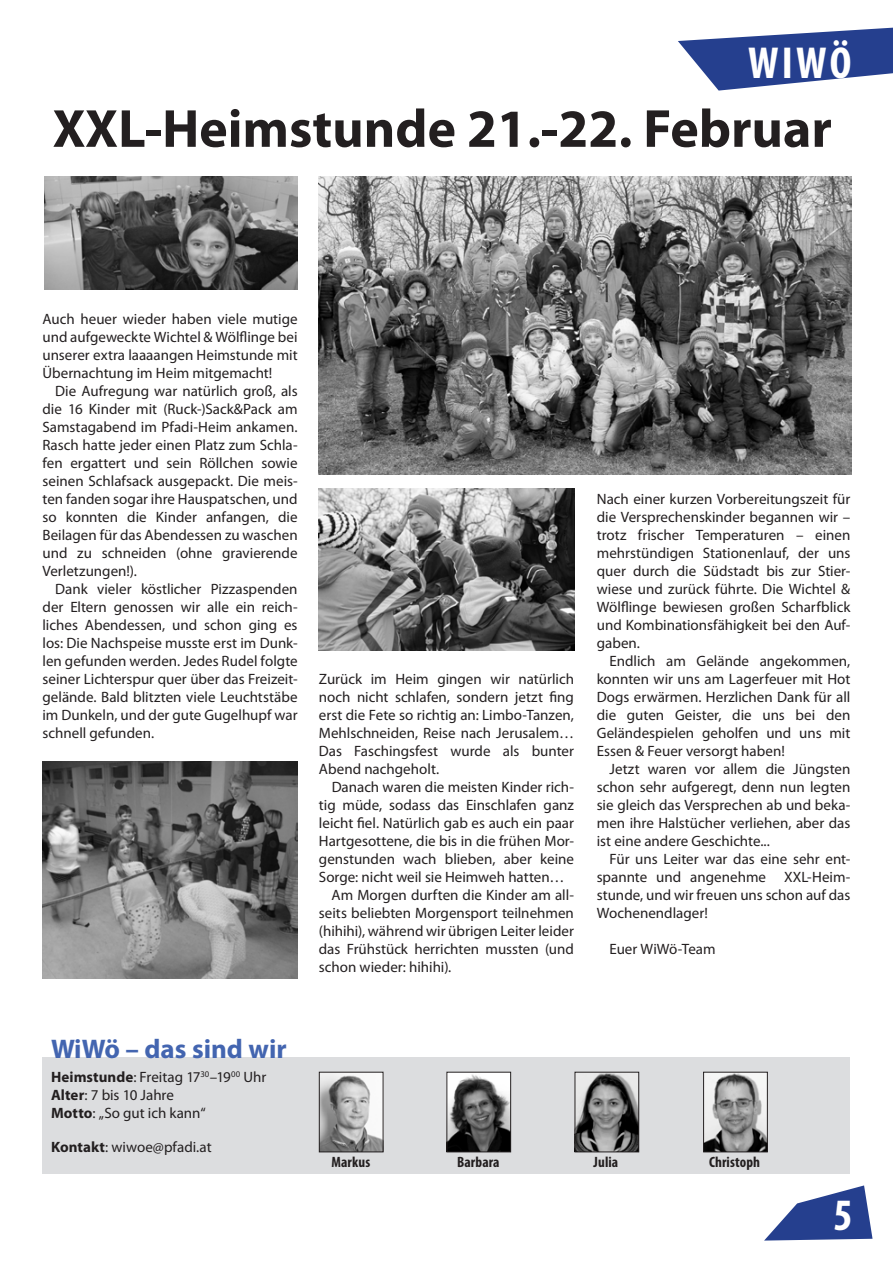
<style>
.page{position:relative;width:893px;height:1263px;background:#fff}
.page>*{position:absolute;margin:0;border:0;box-sizing:border-box;transform-origin:0 0}
.t1{font:700 54px "Myriad Pro";color:#231f20}
.t2{font:700 condensed 45px "Myriad Pro";color:#fff}
.t3{font:700 27px "Myriad Pro";color:#4365b0}
.t4{font:15px/18px "Myriad Pro";color:#231f20;text-align:justify}
.t5{font:700 condensed 15px "Myriad Pro";letter-spacing:.01em;color:#231f20}
.s1{font-weight:700}
</style>
<div class="page">
<svg style="left:764px;top:1185px;width:108px;height:55px"></svg>
<div style="left:43px;top:1057px;width:807px;height:117px;background:#dcdddf"></div>
<img style="left:321px;top:1074px;width:60px;height:76px">
<div style="left:319px;top:1072px;width:64px;height:80px;border:1px solid #231f20"></div>
<img style="left:448px;top:1074px;width:61px;height:76px">
<div style="left:446px;top:1072px;width:65px;height:80px;border:1px solid #231f20"></div>
<svg style="left:678px;top:27px;width:215px;height:64px"></svg>
<img style="left:577px;top:1074px;width:60px;height:76px">
<div style="left:575px;top:1072px;width:64px;height:80px;border:1px solid #231f20"></div>
<img style="left:705px;top:1074px;width:61px;height:76px">
<div style="left:703px;top:1072px;width:65px;height:80px;border:1px solid #231f20"></div>
<img style="left:319px;top:177px;width:533px;height:297px">
<img style="left:43px;top:761px;width:255px;height:217px">
<img style="left:319px;top:489px;width:255px;height:161px">
<img style="left:44px;top:177px;width:254px;height:113px">
<h2 class="t2" style="left:748px;top:34px;width:103px">WiWö</h2>
<h1 class="t1" style="left:53px;top:93px;width:781px">XXL-Heimstunde 21.-22. Februar</h1>
<p class="t4" style="left:43px;top:310px;width:257px">Auch heuer wieder haben viele mutige und aufgeweckte Wichtel &amp; Wölflinge bei unserer extra laaaangen Heimstunde mit Übernachtung im Heim mitgemacht!</p>
<p class="t4" style="left:43px;top:382px;width:257px;text-indent:13px">Die Aufregung war natürlich groß, als die 16 Kinder mit (Ruck-)Sack&amp;Pack am Samstagabend im Pfadi-Heim ankamen.<br>Rasch hatte jeder einen Platz zum Schla&shy;fen ergattert und sein Röllchen sowie seinen Schlafsack ausgepackt. Die meis&shy;ten fanden sogar ihre Hauspatschen, und so konnten die Kinder anfangen, die Beilagen für das Abendessen zu waschen und zu schneiden (ohne gravierende Verletzungen!).</p>
<p class="t4" style="left:43px;top:580px;width:257px;text-indent:13px">Dank vieler köstlicher Pizzaspenden der Eltern genossen wir alle ein reich&shy;liches Abendessen, und schon ging es los: Die Nachspeise musste erst im Dunk&shy;len gefunden werden. Jedes Rudel folgte seiner Lichterspur quer über das Freizeit&shy;gelände. Bald blitzten viele Leuchtstäbe im Dunkeln, und der gute Gugelhupf war schnell gefunden.</p>
<p class="t4" style="left:319px;top:670px;width:257px">Zurück im Heim gingen wir natürlich noch nicht schlafen, sondern jetzt fing erst die Fete so richtig an: Limbo-Tanzen, Mehlschneiden, Reise nach Jerusalem… Das Faschingsfest wurde als bunter Abend nachgeholt.</p>
<p class="t4" style="left:332px;top:778px;width:244px">Danach waren die meisten Kinder rich-</p>
<p class="t4" style="left:319px;top:796px;width:257px">tig müde, sodass das Einschlafen ganz</p>
<p class="t4" style="left:319px;top:814px;width:257px">leicht fiel. Natürlich gab es auch ein paar</p>
<p class="t4" style="left:319px;top:832px;width:257px">Hartgesottene, die bis in die frühen Mor-</p>
<p class="t4" style="left:319px;top:850px;width:257px">genstunden wach blieben, aber keine</p>
<p class="t4" style="left:319px;top:868px;width:247px">Sorge: nicht weil sie Heimweh hatten…</p>
<p class="t4" style="left:332px;top:886px;width:244px">Am Morgen durften die Kinder am all-</p>
<p class="t4" style="left:319px;top:904px;width:257px">seits beliebten Morgensport teilnehmen</p>
<p class="t4" style="left:319px;top:922px;width:257px">(hihihi), während wir übrigen Leiter leider</p>
<p class="t4" style="left:319px;top:940px;width:257px">das Frühstück herrichten mussten (und</p>
<p class="t4" style="left:319px;top:958px;width:134px">schon wieder: hihihi).</p>
<p class="t4" style="left:597px;top:490px;width:255px">Nach einer kurzen Vorbereitungszeit für die Versprechenskinder begannen wir – trotz frischer Temperaturen – einen mehrstündigen Stationenlauf, der uns quer durch die Südstadt bis zur Stier&shy;wiese und zurück führte. Die Wichtel &amp; Wölflinge bewiesen großen Scharfblick und Kombinationsfähigkeit bei den Auf&shy;gaben.</p>
<p class="t4" style="left:597px;top:652px;width:255px;text-indent:13px">Endlich am Gelände angekommen, konnten wir uns am Lagerfeuer mit Hot Dogs erwärmen. Herzlichen Dank für all die guten Geister, die uns bei den Geländespielen geholfen und uns mit Essen &amp; Feuer versorgt haben!</p>
<p class="t4" style="left:597px;top:760px;width:255px;text-indent:13px">Jetzt waren vor allem die Jüngsten schon sehr aufgeregt, denn nun legten sie gleich das Versprechen ab und beka&shy;men ihre Halstücher verliehen, aber das ist eine andere Geschichte...</p>
<p class="t4" style="left:597px;top:850px;width:255px;text-indent:13px">Für uns Leiter war das eine sehr ent&shy;spannte und angenehme XXL-Heim&shy;stunde, und wir freuen uns schon auf das Wochenendlager!</p>
<p class="t4" style="left:609px;top:940px;width:108px">Euer WiWö-Team</p>
<h3 class="t3" style="left:51px;top:1031px;width:237px">WiWö – das sind wir</h3>
<p class="t4" style="left:51px;top:1068px;width:217px;text-align:left"><span class="s1">Heimstunde</span>: Freitag 17<sup>30</sup>–19<sup>00</sup> Uhr<br><span class="s1">Alter</span>: 7 bis 10 Jahre<br><span class="s1">Motto</span>: „So gut ich kann“</p>
<p class="t4" style="left:51px;top:1138px;width:162px"><span class="s1">Kontakt</span>: wiwoe@pfadi.at</p>
<p class="t5" style="left:331px;top:1152px;width:40px">Markus</p>
<p class="t5" style="left:457px;top:1152px;width:44px">Barbara</p>
<p class="t5" style="left:594px;top:1152px;width:26px">Julia</p>
<p class="t5" style="left:709px;top:1152px;width:53px">Christoph</p>
<h2 class="t2" style="left:833px;top:1186px;width:21px">5</h2>
</div>
